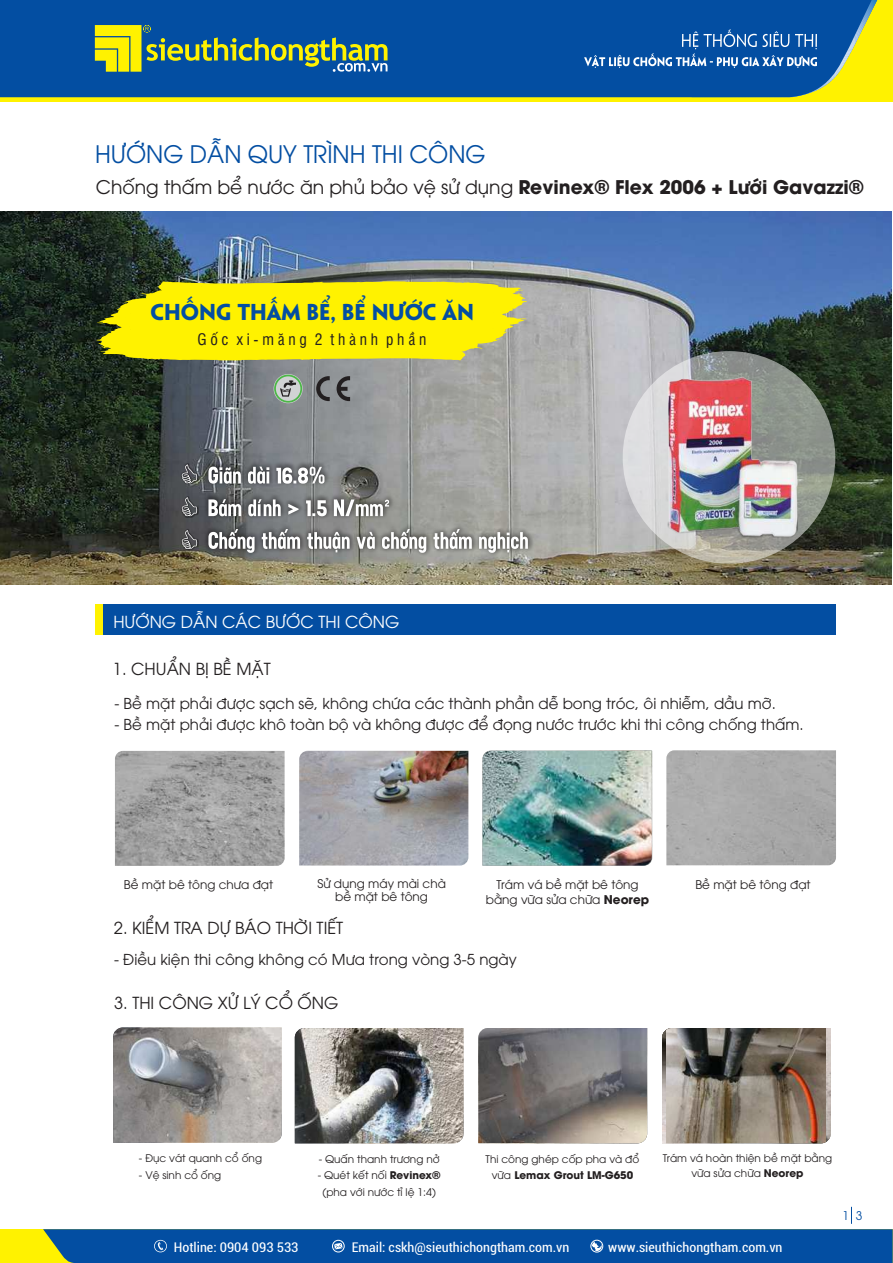
<style>
.page{position:relative;width:893px;height:1263px;background:#fff}
.page>*{position:absolute;margin:0;border:0;box-sizing:border-box;transform-origin:0 0}
.t1{font:24px "UTM Avo";color:#034ea2}
.t2{font:700 20.55px "UTM Penumbra";color:#034ea2}
.t3{font:18.75px "UTM Avo";color:#231f20}
.t4{font:16.5px "UTM Avo";color:#231f20}
.t5{font:16.5px "UTM Avo";color:#fff}
.t6{font:15.45px "UTM Swiss Condensed";letter-spacing:.245em;color:#231f20}
.t7{font:15px "UTM Avo";color:#231f20}
.t8{font:condensed 13.5px "Roboto";color:#fff;scale:1.04 1}
.t9{font:12px/13.2px "UTM Avo";color:#231f20;text-align:center}
.t10{font:12px "UTM Avo";color:#034ea2}
.t11{font:10.5px/16.6px "UTM Avo";color:#231f20;text-align:center}
.s1{font-weight:700}
</style>
<div class="page">
<div style="left:95px;top:604px;width:741px;height:31px;background:#034ea2"></div>
<div style="left:95px;top:604px;width:8px;height:31px;background:#fff200"></div>
<div style="left:0;top:0;width:893px;height:102px;background:#fff200"></div>
<div style="left:0;top:0;width:562px;height:97px;background:#034ea2"></div>
<svg style="left:562px;top:0;width:315px;height:98px"></svg>
<svg style="left:95px;top:25px;width:292px;height:47px"></svg>
<img style="left:299px;top:751px;width:169px;height:114px">
<img style="left:666px;top:750px;width:170px;height:115px">
<img style="left:115px;top:751px;width:170px;height:115px">
<img style="left:483px;top:751px;width:169px;height:114px">
<div style="left:0;top:1229px;width:893px;height:34px;background:#fff200"></div>
<svg style="left:43px;top:1207px;width:850px;height:56px"></svg>
<img style="left:0;top:211px;width:892px;height:374px">
<div style="left:623px;top:351px;width:212px;height:213px;background:#fff;border-radius:50%;opacity:.5"></div>
<svg style="left:96px;top:281px;width:431px;height:80px"></svg>
<img style="left:666px;top:374px;width:133px;height:165px">
<svg style="left:316px;top:376px;width:14px;height:25px"></svg>
<svg style="left:337px;top:376px;width:13px;height:25px"></svg>
<svg style="left:274px;top:374px;width:29px;height:29px"></svg>
<svg style="left:274px;top:375px;width:28px;height:28px"></svg>
<div style="left:200px;top:458px;width:336px;height:103px;background:#231f20;opacity:.69"></div>
<svg style="left:208px;top:467px;width:320px;height:86px"></svg>
<div style="left:180px;top:463px;width:19px;height:22px;background:#231f20;opacity:.69"></div>
<svg style="left:182px;top:464px;width:15px;height:19px"></svg>
<div style="left:180px;top:496px;width:19px;height:22px;background:#231f20;opacity:.69"></div>
<svg style="left:182px;top:497px;width:15px;height:19px"></svg>
<div style="left:180px;top:529px;width:19px;height:21px;background:#231f20;opacity:.69"></div>
<svg style="left:182px;top:530px;width:15px;height:19px"></svg>
<img style="left:295px;top:1028px;width:168px;height:115px">
<img style="left:478px;top:1028px;width:169px;height:115px">
<img style="left:662px;top:1028px;width:169px;height:115px">
<img style="left:667px;top:1028px;width:159px;height:115px">
<img style="left:113px;top:1027px;width:169px;height:116px">
<h1 class="t1" style="left:95px;top:145px;width:392px">HƯỚNG DẪN QUY TRÌNH THI CÔNG</h1>
<p class="t3" style="left:96px;top:180px;width:769px">Chống thấm bể nước ăn phủ bảo vệ sử dụng <span class="s1">Revinex® Flex 2006 + Lưới Gavazzi®</span></p>
<h2 class="t2" style="left:150px;top:301px;width:325px">CHỐNG THẤM BỂ, BỂ NƯỚC ĂN</h2>
<p class="t6" style="left:197px;top:333px;width:230px">Gốc xi-măng 2 thành phần</p>
<p class="t5" style="left:113px;top:615px;width:288px">HƯỚNG DẪN CÁC BƯỚC THI CÔNG</p>
<p class="t4" style="left:113px;top:663px;width:159px">1. CHUẨN BỊ BỀ MẶT</p>
<p class="t7" style="left:114px;top:697px;width:663px">- Bề mặt phải được sạch sẽ, không chứa các thành phần dễ bong tróc, ôi nhiễm, dầu mỡ.</p>
<p class="t7" style="left:114px;top:718px;width:691px">- Bề mặt phải được khô toàn bộ và không được để đọng nước trước khi thi công chống thấm.</p>
<p class="t9" style="left:317px;top:878px;width:130px">Sử dụng máy mài chà bề mặt bê tông</p>
<p class="t9" style="left:486px;top:878px;width:165px;line-height:15.1px">Trám vá bề mặt bê tông bằng vữa sửa chữa <span class="s1">Neorep</span></p>
<p class="t9" style="left:124px;top:879px;width:151px">Bề mặt bê tông chưa đạt</p>
<p class="t9" style="left:695px;top:879px;width:117px">Bề mặt bê tông đạt</p>
<p class="t4" style="left:114px;top:921px;width:231px">2. KIỂM TRA DỰ BÁO THỜI TIẾT</p>
<p class="t7" style="left:114px;top:954px;width:404px">- Điều kiện thi công không có Mưa trong vòng 3-5 ngày</p>
<p class="t4" style="left:114px;top:996px;width:226px">3. THI CÔNG XỬ LÝ CỔ ỐNG</p>
<p class="t11" style="left:139px;top:1151px;width:125px">- Đục vát quanh cổ ống</p>
<p class="t11" style="left:139px;top:1167px;width:84px">- Vệ sinh cổ ống</p>
<p class="t11" style="left:319px;top:1152px;width:122px">- Quấn thanh trương nở</p>
<p class="t11" style="left:318px;top:1168px;width:124px">- Quét kết nối <span class="s1">Revinex® </span>(pha với nước tỉ lệ 1:4)</p>
<p class="t11" style="left:486px;top:1152px;width:155px;line-height:15.8px">Thi công ghép cốp pha và đổ vữa <span class="s1">Lemax Grout LM-G650</span></p>
<p class="t11" style="left:663px;top:1152px;width:171px;line-height:15px">Trám vá hoàn thiện bề mặt bằng vữa sửa chữa <span class="s1">Neorep</span></p>
<p class="t8" style="left:174px;top:1241px;width:114px">Hotline: 0904 093 53</p>
<p class="t8" style="left:198px;top:1241px;width:121px">Hotline: 0904 093 533</p>
<p class="t8" style="left:352px;top:1241px;width:168px">Email: cskh@sieuthichongtham</p>
<p class="t8" style="left:376px;top:1241px;width:175px">Email: vietthai@chongtham..com.</p>
<p class="t8" style="left:611px;top:1241px;width:143px">.sieuthichongtham.com.vn</p>
<p class="t8" style="left:492px;top:1241px;width:280px">g h m.vn vn wwwwww.sieuthichongtham.com.vn</p>
<p class="t10" style="left:842px;top:1211px;width:21px">1 3</p>
</div>
